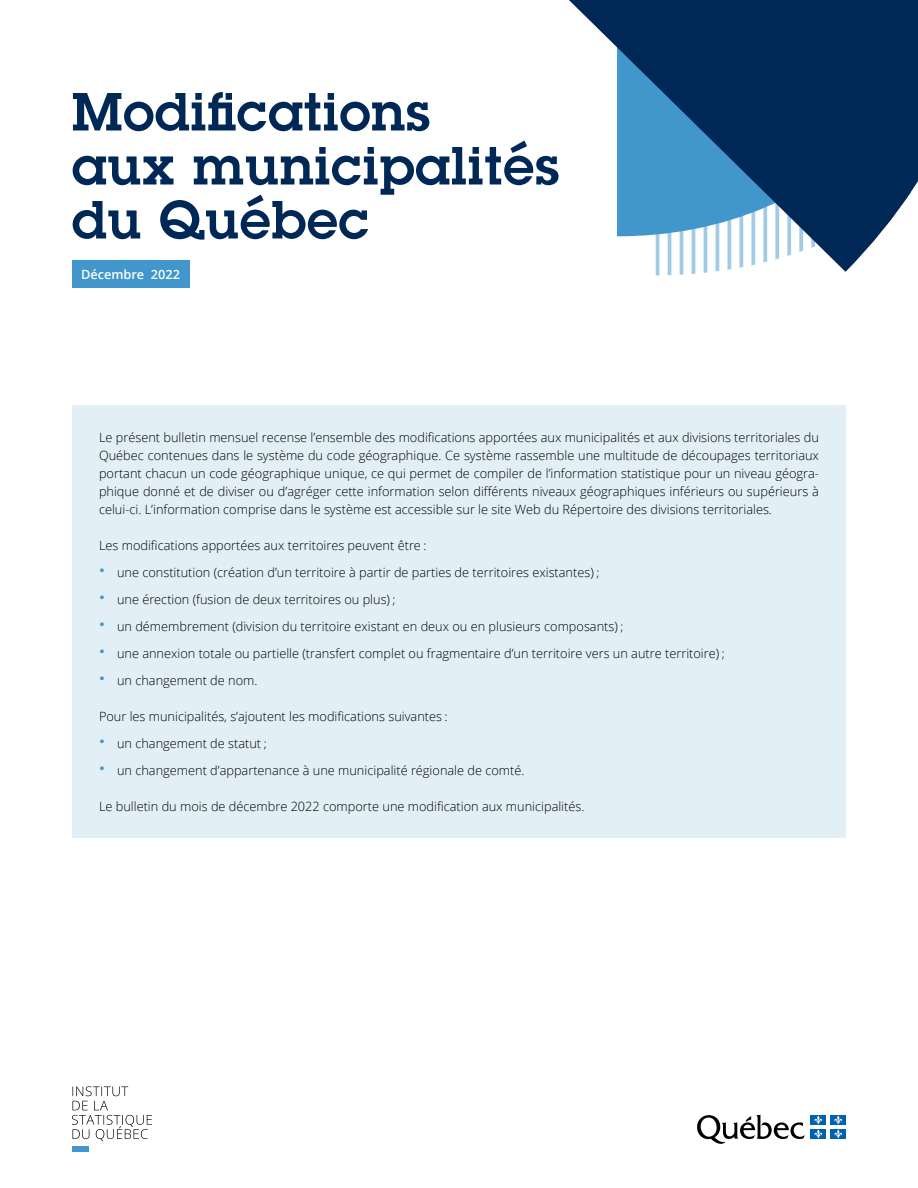
<style>
.page{position:relative;width:918px;height:1188px;background:#fff}
.page>*{position:absolute;margin:0;border:0;box-sizing:border-box;transform-origin:0 0}
.t1{font:600 52.5px/54px "Lubalin Graph Std";letter-spacing:.02em;color:#002856}
.t2{font:300 12.75px/27px "Open Sans";color:#000}
.t3{font:600 12.75px "Open Sans";color:#fff}
</style>
<div class="page">
<hr style="left:917px;top:0;width:1px;height:276px;background:#4197cb">
<hr style="left:728px;top:0;width:3px;height:276px;background:#4197cb">
<hr style="left:716px;top:0;width:3px;height:276px;background:#4197cb">
<hr style="left:704px;top:0;width:3px;height:276px;background:#4197cb">
<hr style="left:692px;top:0;width:3px;height:276px;background:#4197cb">
<hr style="left:680px;top:0;width:3px;height:276px;background:#4197cb">
<hr style="left:668px;top:0;width:3px;height:276px;background:#4197cb">
<hr style="left:656px;top:0;width:3px;height:276px;background:#4197cb">
<svg style="left:569px;top:0;width:349px;height:272px;fill:#002856"></svg>
<div style="left:72px;top:260px;width:117px;height:28px;background:#4197cb"></div>
<div style="left:72px;top:405px;width:774px;height:433px;background:#e3eff7"></div>
<svg style="left:72px;top:1086px;width:80px;height:55px"></svg>
<div style="left:72px;top:1146px;width:17px;height:6px;background:#4197cb"></div>
<svg style="left:697px;top:1115px;width:108px;height:29px"></svg>
<div style="left:811px;top:1115px;width:15px;height:10px;background:#0062ad"></div>
<svg style="left:814px;top:1116px;width:8px;height:8px"></svg>
<div style="left:831px;top:1115px;width:15px;height:10px;background:#0062ad"></div>
<svg style="left:834px;top:1116px;width:8px;height:8px"></svg>
<div style="left:811px;top:1129px;width:15px;height:10px;background:#0062ad"></div>
<svg style="left:814px;top:1130px;width:8px;height:8px"></svg>
<div style="left:831px;top:1129px;width:15px;height:10px;background:#0062ad"></div>
<svg style="left:834px;top:1130px;width:8px;height:8px"></svg>
<h1 class="t1" style="left:72px;top:84px;width:489px">Modifications<br>aux municipalités du Québec</h1>
<p class="t3" style="left:81px;top:266px;width:101px">Décembre 2022</p>
<p class="t2" style="left:99px;top:428px;width:722px;line-height:18px;text-align:justify">Le présent bulletin mensuel recense l’ensemble des modifications apportées aux municipalités et aux divisions territoriales du Québec contenues dans le système du code géographique. Ce système rassemble une multitude de découpages territoriaux portant chacun un code géographique unique, ce qui permet de compiler de l’information statistique pour un niveau géogra&shy;phique donné et de diviser ou d’agréger cette information selon différents niveaux géographiques inférieurs ou supérieurs à celui-ci. L’information comprise dans le système est accessible sur le site Web du Répertoire des divisions territoriales.</p>
<p class="t2" style="left:117px;top:531px;width:609px;text-indent:-18px">Les modifications apportées aux territoires peuvent être :<br>une constitution (création d’un territoire à partir de parties de territoires existantes) ;<br>une érection (fusion de deux territoires ou plus) ;<br>un démembrement (division du territoire existant en deux ou en plusieurs composants) ;<br>une annexion totale ou partielle (transfert complet ou fragmentaire d’un territoire vers un autre territoire) ; un changement de nom.</p>
<p class="t2" style="left:117px;top:702px;width:409px;text-indent:-18px">Pour les municipalités, s’ajoutent les modifications suivantes :<br>un changement de statut ;<br>un changement d’appartenance à une municipalité régionale de comté.</p>
<p class="t2" style="left:99px;top:792px;width:487px">Le bulletin du mois de décembre 2022 comporte une modification aux municipalités.</p>
</div>
